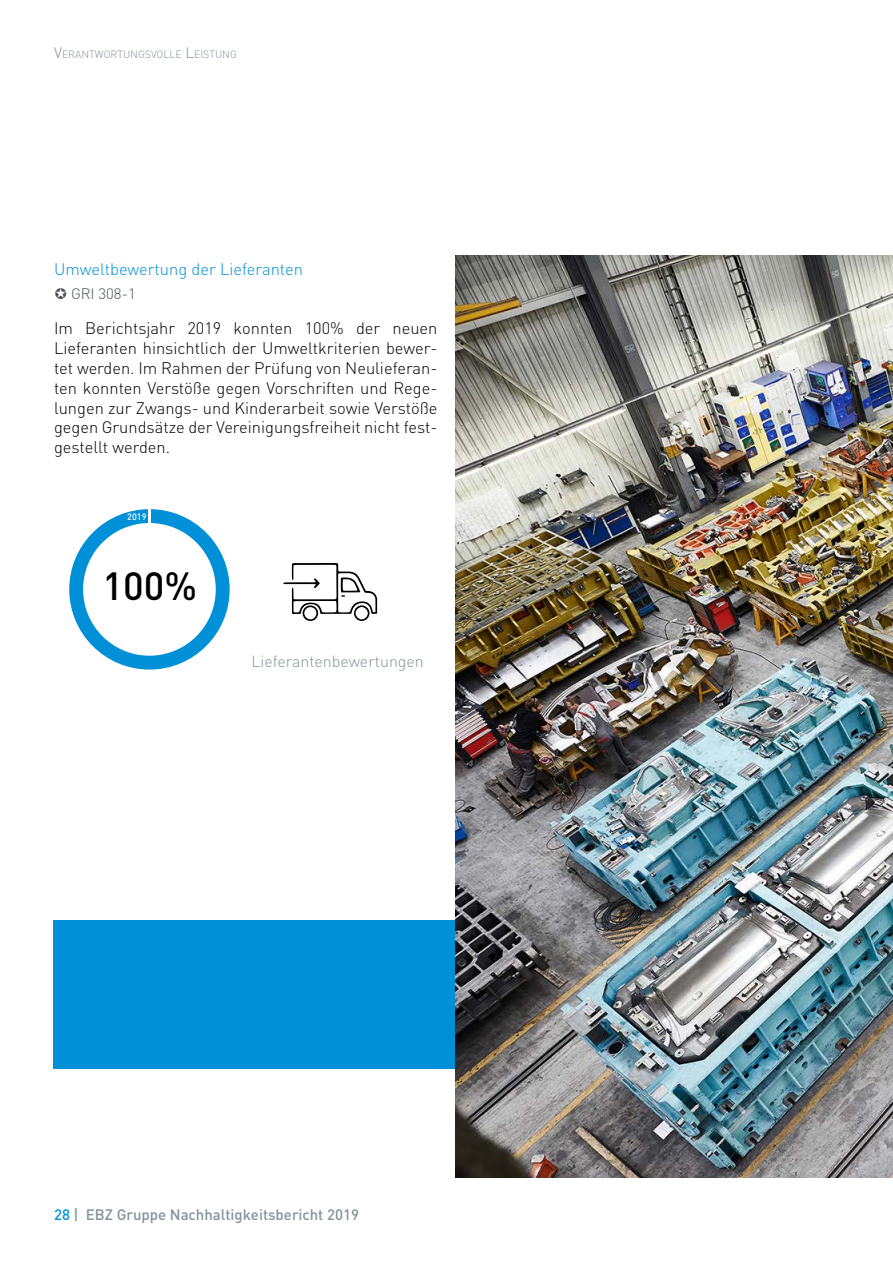
<style>
.page{position:relative;width:893px;height:1263px;background:#fff}
.page>*{position:absolute;margin:0;border:0;box-sizing:border-box;transform-origin:0 0}
.t1{font:500 38.85px "DIN Pro";color:#000}
.t2{font:300 16.5px/19.8px "DIN Pro";color:#000;text-align:justify}
.t3{font:300 16.5px "DIN Pro";color:#0090d7}
.t4{font:300 16.05px "DIN Pro";color:#83929b}
.t5{font:500 15px "DIN Pro";color:#83929b}
.t6{font:300 15px "DIN Pro";color:#485156}
.t7{font:300 10.5px "DIN Pro";color:#83929b}
.t8{font:500 9.15px "DIN Pro";color:#fff}
.s1{font-size:15px}
.s2{color:#0090d7}
</style>
<div class="page">
<div style="left:68px;top:508px;width:163px;height:163px;background:#0090d7;border-radius:81px"></div>
<div style="left:83px;top:523px;width:133px;height:133px;background:#fff;border-radius:50%"></div>
<svg style="left:283px;top:563px;width:94px;height:58px"></svg>
<div style="left:53px;top:920px;width:840px;height:149px;background:#0090d7"></div>
<img style="left:455px;top:256px;width:438px;height:922px">
<p class="t7" style="left:54px;top:47px;width:183px"><span class="s1">V</span>ERANTWORTU NGSVOLLE <span class="s1">L</span>EISTU NG</p>
<p class="t3" style="left:54px;top:258px;width:251px">Umweltbewertung der Lieferanten</p>
<p class="t6" style="left:71px;top:284px;width:66px">GRI 308-1</p>
<p class="t2" style="left:54px;top:318px;width:385px">Im Berichtsjahr 2019 konnten 100% der neuen Lieferanten hinsichtlich der Umweltkriterien bewer&shy;tet werden. Im Rahmen der Prüfung von Neulieferan&shy;ten konnten Verstöße gegen Vorschriften und Rege&shy;lungen zur Zwangs- und Kinderarbeit sowie Verstöße gegen Grundsätze der Vereinigungsfreiheit nicht fest&shy;gestellt werden.</p>
<p class="t8" style="left:127px;top:510px;width:21px">2019</p>
<h1 class="t1" style="left:103px;top:560px;width:96px">100%</h1>
<p class="t4" style="left:251px;top:651px;width:174px">Lieferantenbewertungen</p>
<p class="t5" style="left:54px;top:1205px;width:306px"><span class="s2">28</span> | EBZ Gruppe Nachhaltigkeitsbericht 2019</p>
</div>
